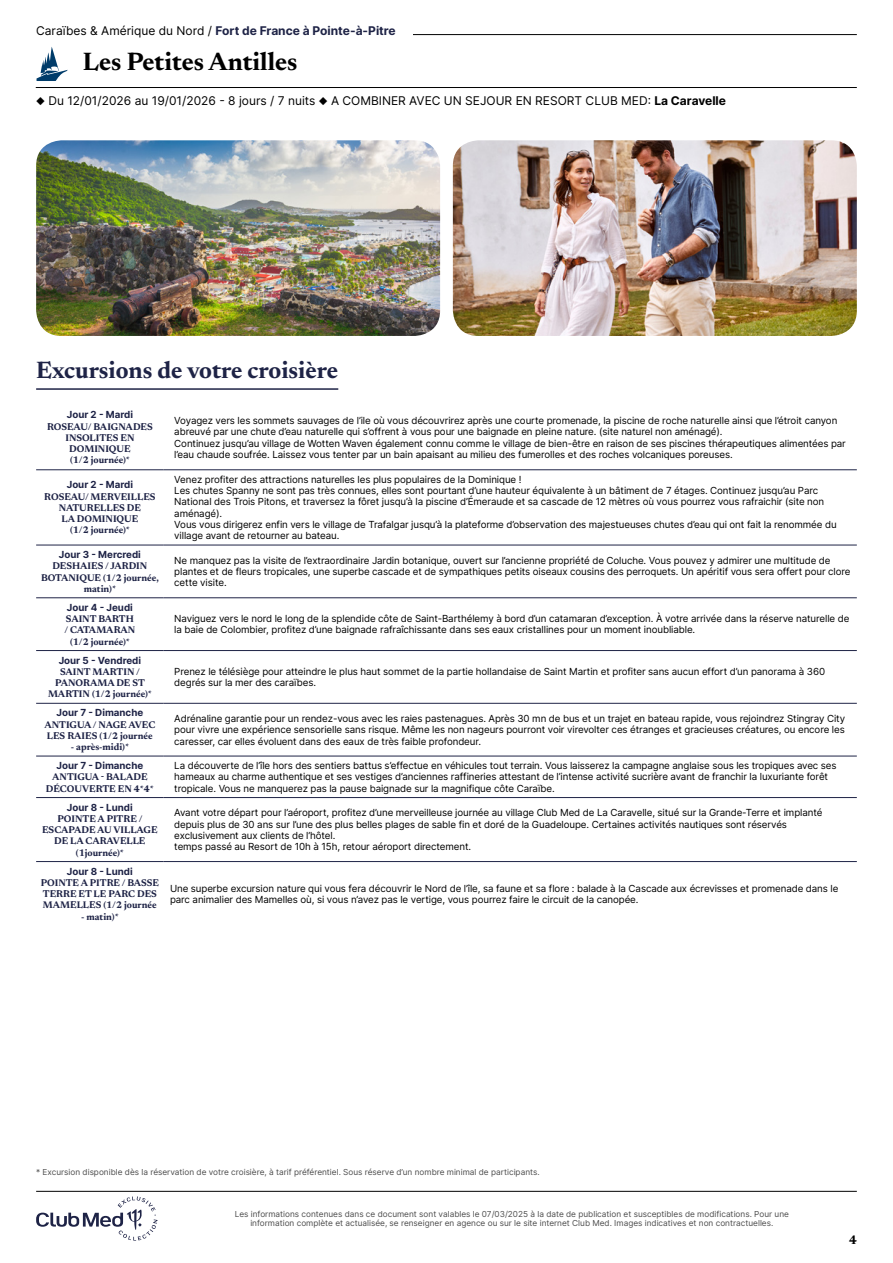
<style>
.page{position:relative;width:893px;height:1263px;background:#fff}
.page>*{position:absolute;margin:0;border:0;box-sizing:border-box;transform-origin:0 0}
.t1{font:700 25.5px "Newsreader 24 pt";color:#000}
.t2{font:700 24px "Newsreader 24 pt";color:#1e2346}
.t3{font:700 12.6px "Newsreader 24 pt";color:#000}
.t4{font:12px "Inter";color:#000}
.t5{font:700 12px "Inter";color:#1e2346}
.t6{font:9.75px/11.2px "Inter";letter-spacing:-.01em;color:#000}
.t7{font:700 9.75px/11.2px "Newsreader 24 pt";color:#1e2346;text-align:center}
.t8{font:700 9.75px "Inter";color:#1e2346}
.t9{font:8.25px/9px "Inter";color:#4d4d4d;text-align:center}
.s1{font-weight:400;color:#000}
.s2{font-weight:700}
</style>
<div class="page">
<hr style="left:107px;top:34px;width:750px;height:1px;background:#000">
<hr style="left:36px;top:87px;width:821px;height:1px;background:#000">
<svg style="left:36px;top:47px;width:32px;height:34px"></svg>
<div style="left:36px;top:26px;width:377px;height:17px;background:#fff"></div>
<img style="left:36px;top:140px;width:404px;height:196px">
<img style="left:453px;top:140px;width:404px;height:196px">
<hr style="left:36px;top:388px;width:302px;height:2px;background:#1e2346">
<hr style="left:36px;top:469px;width:128px;height:1px;background:#1e2346">
<hr style="left:164px;top:469px;width:693px;height:1px;background:#1e2346">
<hr style="left:36px;top:545px;width:128px;height:1px;background:#1e2346">
<hr style="left:164px;top:545px;width:693px;height:1px;background:#1e2346">
<hr style="left:36px;top:597px;width:128px;height:1px;background:#1e2346">
<hr style="left:164px;top:597px;width:693px;height:1px;background:#1e2346">
<hr style="left:36px;top:650px;width:128px;height:1px;background:#1e2346">
<hr style="left:164px;top:650px;width:693px;height:1px;background:#1e2346">
<hr style="left:36px;top:703px;width:128px;height:1px;background:#1e2346">
<hr style="left:164px;top:703px;width:693px;height:1px;background:#1e2346">
<hr style="left:36px;top:756px;width:128px;height:1px;background:#1e2346">
<hr style="left:164px;top:756px;width:693px;height:1px;background:#1e2346">
<hr style="left:36px;top:797px;width:128px;height:1px;background:#1e2346">
<hr style="left:36px;top:861px;width:128px;height:1px;background:#1e2346">
<hr style="left:164px;top:797px;width:693px;height:1px;background:#1e2346">
<hr style="left:164px;top:861px;width:693px;height:1px;background:#1e2346">
<svg style="left:36px;top:1196px;width:122px;height:44px"></svg>
<hr style="left:36px;top:1191px;width:821px;height:1px;background:#000">
<p class="t5" style="left:36px;top:22px;width:361px"><span class="s1">Caraïbes &amp; Amérique du Nord /</span> Fort de France à Pointe-à-Pitre</p>
<h1 class="t1" style="left:83px;top:43px;width:216px">Les Petites Antilles</h1>
<p class="t4" style="left:36px;top:92px;width:691px">◆ Du 12/01/2026 au 19/01/2026 - 8 jours / 7 nuits ◆ A COMBINER AVEC UN SEJOUR EN RESORT CLUB MED: <span class="s2">La Caravelle</span></p>
<h2 class="t2" style="left:36px;top:353px;width:304px">Excursions de votre croisière</h2>
<p class="t8" style="left:67px;top:408px;width:68px">Jour 2 - Mardi</p>
<p class="t7" style="left:47px;top:420px;width:107px">ROSEAU/ BAIGNADES<br>INSOLITES EN<br>DOMINIQUE<br>(1/2 journée)*</p>
<p class="t6" style="left:174px;top:415px;width:673px">Voyagez vers les sommets sauvages de l’ile où vous découvrirez après une courte promenade, la piscine de roche naturelle ainsi que l’étroit canyon abreuvé par une chute d’eau naturelle qui s’offrent à vous pour une baignade en pleine nature. (site naturel non aménagé).<br>Continuez jusqu’au village de Wotten Waven également connu comme le village de bien-être en raison de ses piscines thérapeutiques alimentées par l’eau chaude soufrée. Laissez vous tenter par un bain apaisant au milieu des fumerolles et des roches volcaniques poreuses.</p>
<p class="t8" style="left:67px;top:478px;width:68px">Jour 2 - Mardi</p>
<p class="t7" style="left:44px;top:490px;width:113px">ROSEAU/ MERVEILLES<br>NATURELLES DE<br>LA DOMINIQUE<br>(1/2 journée)*</p>
<p class="t6" style="left:174px;top:473px;width:664px">Venez profiter des attractions naturelles les plus populaires de la Dominique !<br>Les chutes Spanny ne sont pas très connues, elles sont pourtant d’une hauteur équivalente à un bâtiment de 7 étages. Continuez jusqu’au Parc National des Trois Pitons, et traversez la fôret jusqu’à la piscine d’Émeraude et sa cascade de 12 mètres où vous pourrez vous rafraichir (site non aménagé).<br>Vous vous dirigerez enfin vers le village de Trafalgar jusqu’à la plateforme d’observation des majestueuses chutes d’eau qui ont fait la renommée du village avant de retourner au bateau.</p>
<p class="t8" style="left:59px;top:547px;width:83px">Jour 3 - Mercredi</p>
<p class="t7" style="left:41px;top:560px;width:119px">DESHAIES / JARDIN<br>BOTANIQUE (1/2 journée, matin)*</p>
<p class="t6" style="left:174px;top:554px;width:678px">Ne manquez pas la visite de l’extraordinaire Jardin botanique, ouvert sur l’ancienne propriété de Coluche. Vous pouvez y admirer une multitude de plantes et de fleurs tropicales, une superbe cascade et de sympathiques petits oiseaux cousins des perroquets. Un apéritif vous sera offert pour clore cette visite.</p>
<p class="t8" style="left:67px;top:600px;width:67px">Jour 4 - Jeudi</p>
<p class="t7" style="left:64px;top:613px;width:72px">SAINT BARTH / CATAMARAN (1/2 journée)*</p>
<p class="t6" style="left:174px;top:613px;width:677px">Naviguez vers le nord le long de la splendide côte de Saint-Barthélemy à bord d’un catamaran d’exception. À votre arrivée dans la réserve naturelle de la baie de Colombier, profitez d’une baignade rafraîchissante dans ses eaux cristallines pour un moment inoubliable.</p>
<p class="t8" style="left:59px;top:653px;width:84px">Jour 5 - Vendredi</p>
<p class="t7" style="left:48px;top:665px;width:106px">SAINT MARTIN /<br>PANORAMA DE ST<br>MARTIN (1/2 journée)*</p>
<p class="t6" style="left:174px;top:665px;width:652px">Prenez le télésiège pour atteindre le plus haut sommet de la partie hollandaise de Saint Martin et profiter sans aucun effort d’un panorama à 360 degrés sur la mer des caraïbes.</p>
<p class="t8" style="left:57px;top:706px;width:88px">Jour 7 - Dimanche</p>
<p class="t7" style="left:44px;top:718px;width:112px;text-align:left">ANTIGUA / NAGE AVEC<br>LES RAIES (1/2 journée</p>
<p class="t7" style="left:71px;top:741px;width:60px">- après-midi)*</p>
<p class="t6" style="left:174px;top:713px;width:672px;text-align:justify">Adrénaline garantie pour un rendez-vous avec les raies pastenagues. Après 30 mn de bus et un trajet en bateau rapide, vous rejoindrez Stingray City pour vivre une expérience sensorielle sans risque. Même les non nageurs pourront voir virevolter ces étranges et gracieuses créatures, ou encore les caresser, car elles évoluent dans des eaux de très faible profondeur.</p>
<p class="t8" style="left:57px;top:758px;width:88px">Jour 7 - Dimanche</p>
<p class="t7" style="left:46px;top:771px;width:110px">ANTIGUA - BALADE<br>DÉCOUVERTE EN 4*4*</p>
<p class="t6" style="left:174px;top:760px;width:664px">La découverte de l’île hors des sentiers battus s’effectue en véhicules tout terrain. Vous laisserez la campagne anglaise sous les tropiques avec ses hameaux au charme authentique et ses vestiges d’anciennes raffineries attestant de l’intense activité sucrière avant de franchir la luxuriante forêt tropicale. Vous ne manquerez pas la pause baignade sur la magnifique côte Caraïbe.</p>
<p class="t8" style="left:67px;top:800px;width:67px">Jour 8 - Lundi</p>
<p class="t7" style="left:42px;top:812px;width:117px">POINTE A PITRE /<br>ESCAPADE AU VILLAGE<br>DE LA CARAVELLE (1journée)*</p>
<p class="t6" style="left:174px;top:807px;width:650px">Avant votre départ pour l’aéroport, profitez d’une merveilleuse journée au village Club Med de La Caravelle, situé sur la Grande-Terre et implanté depuis plus de 30 ans sur l’une des plus belles plages de sable fin et doré de la Guadeloupe. Certaines activités nautiques sont réservés exclusivement aux clients de l’hôtel.<br>temps passé au Resort de 10h à 15h, retour aéroport directement.</p>
<p class="t8" style="left:67px;top:864px;width:67px">Jour 8 - Lundi</p>
<p class="t7" style="left:41px;top:876px;width:120px;text-align:left">POINTE A PITRE / BASSE<br>TERRE ET LE PARC DES<br>MAMELLES (1/2 journée</p>
<p class="t7" style="left:81px;top:910px;width:39px">- matin)*</p>
<p class="t6" style="left:170px;top:882px;width:670px">Une superbe excursion nature qui vous fera découvrir le Nord de l’île, sa faune et sa flore : balade à la Cascade aux écrevisses et promenade dans le parc animalier des Mamelles où, si vous n’avez pas le vertige, vous pourrez faire le circuit de la canopée.</p>
<p class="t9" style="left:36px;top:1168px;width:505px">* Excursion disponible dès la réservation de votre croisière, à tarif préférentiel. Sous réserve d’un nombre minimal de participants.</p>
<p class="t9" style="left:235px;top:1209px;width:556px">Les informations contenues dans ce document sont valables le 07/03/2025 à la date de publication et susceptibles de modifications. Pour une information complète et actualisée, se renseigner en agence ou sur le site internet Club Med. Images indicatives et non contractuelles.</p>
<p class="t3" style="left:849px;top:1230px;width:9px">4</p>
</div>
